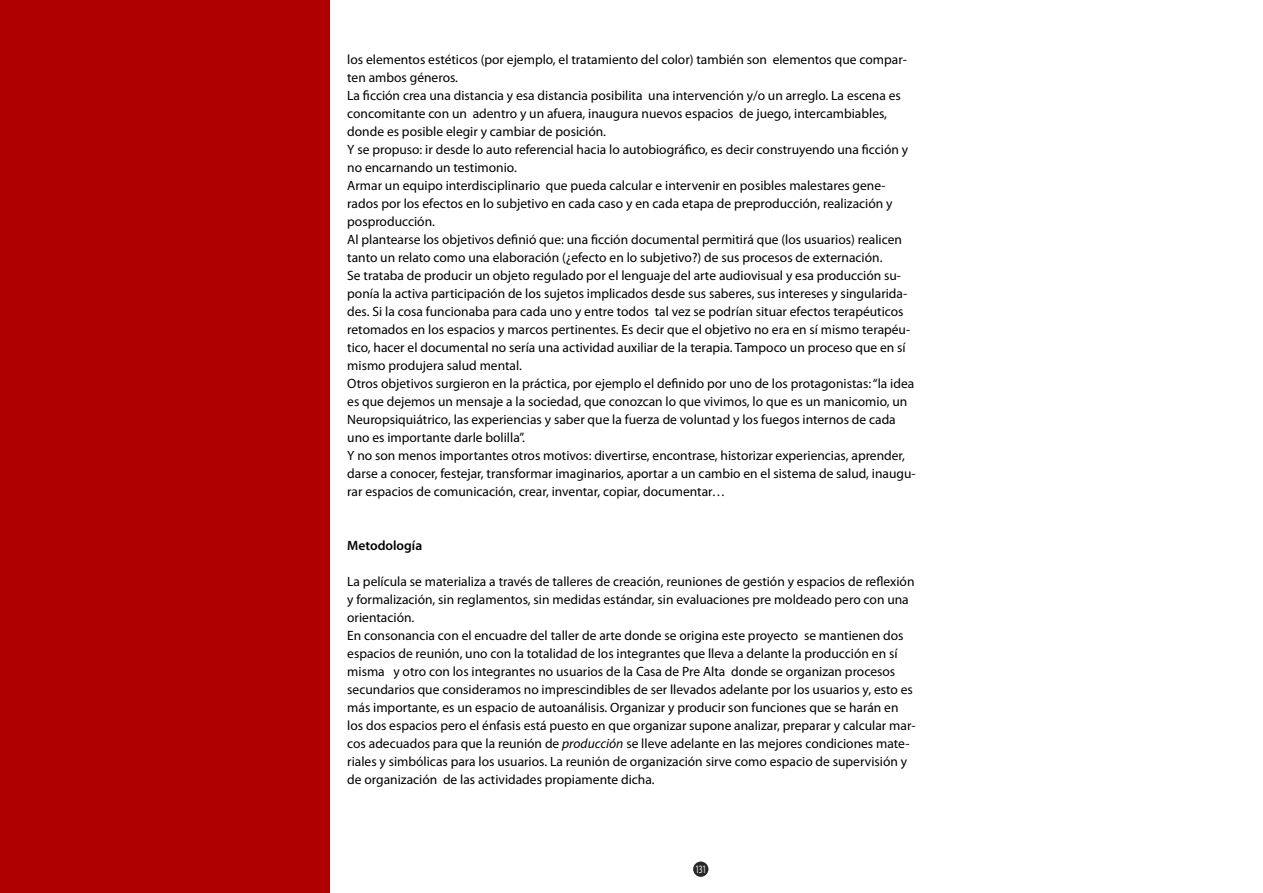
<style>
.page{position:relative;width:1263px;height:893px;background:#fff}
.page>*{position:absolute;margin:0;border:0;box-sizing:border-box;transform-origin:0 0}
.t1{font:13.5px/18px "Myriad Pro";color:#000}
.t2{font:600 13.5px "Myriad Pro";color:#000}
.t3{font:11.25px "Myriad Pro";color:#fff;scale:.67 1}
.s1{font-style:italic}
</style>
<div class="page">
<div style="left:693px;top:861px;width:15px;height:16px;background:#292829;border-radius:50%"></div>
<div style="left:0;top:0;width:329px;height:893px;background:#af0000"></div>
<p class="t1" style="left:347px;top:50px;width:570px">los elementos estéticos (por ejemplo, el tratamiento del color) también son elementos que compar&shy;ten ambos géneros.<br>La ficción crea una distancia y esa distancia posibilita una intervención y/o un arreglo. La escena es concomitante con un adentro y un afuera, inaugura nuevos espacios de juego, intercambiables, donde es posible elegir y cambiar de posición.<br>Y se propuso: ir desde lo auto referencial hacia lo autobiográfico, es decir construyendo una ficción y no encarnando un testimonio.<br>Armar un equipo interdisciplinario que pueda calcular e intervenir en posibles malestares gene&shy;rados por los efectos en lo subjetivo en cada caso y en cada etapa de preproducción, realización y posproducción.<br>Al plantearse los objetivos definió que: una ficción documental permitirá que (los usuarios) realicen tanto un relato como una elaboración (¿efecto en lo subjetivo?) de sus procesos de externación.<br>Se trataba de producir un objeto regulado por el lenguaje del arte audiovisual y esa producción su&shy;ponía la activa participación de los sujetos implicados desde sus saberes, sus intereses y singularida&shy;des. Si la cosa funcionaba para cada uno y entre todos tal vez se podrían situar efectos terapéuticos retomados en los espacios y marcos pertinentes. Es decir que el objetivo no era en sí mismo terapéu&shy;tico, hacer el documental no sería una actividad auxiliar de la terapia. Tampoco un proceso que en sí mismo produjera salud mental.<br>Otros objetivos surgieron en la práctica, por ejemplo el definido por uno de los protagonistas: “la idea es que dejemos un mensaje a la sociedad, que conozcan lo que vivimos, lo que es un manicomio, un Neuropsiquiátrico, las experiencias y saber que la fuerza de voluntad y los fuegos internos de cada uno es importante darle bolilla”.<br>Y no son menos importantes otros motivos: divertirse, encontrase, historizar experiencias, aprender, darse a conocer, festejar, transformar imaginarios, aportar a un cambio en el sistema de salud, inaugu&shy;rar espacios de comunicación, crear, inventar, copiar, documentar…</p>
<p class="t2" style="left:347px;top:537px;width:77px">Metodología</p>
<p class="t1" style="left:347px;top:572px;width:570px">La película se materializa a través de talleres de creación, reuniones de gestión y espacios de reflexión y formalización, sin reglamentos, sin medidas estándar, sin evaluaciones pre moldeado pero con una orientación.<br>En consonancia con el encuadre del taller de arte donde se origina este proyecto se mantienen dos espacios de reunión, uno con la totalidad de los integrantes que lleva a delante la producción en sí misma y otro con los integrantes no usuarios de la Casa de Pre Alta donde se organizan procesos secundarios que consideramos no imprescindibles de ser llevados adelante por los usuarios y, esto es más importante, es un espacio de autoanálisis. Organizar y producir son funciones que se harán en los dos espacios pero el énfasis está puesto en que organizar supone analizar, preparar y calcular mar&shy;cos adecuados para que la reunión de <span class="s1">producción</span> se lleve adelante en las mejores condiciones mate&shy;riales y simbólicas para los usuarios. La reunión de organización sirve como espacio de supervisión y de organización de las actividades propiamente dicha.</p>
<p class="t3" style="left:695px;top:862px;width:18px">131</p>
</div>
